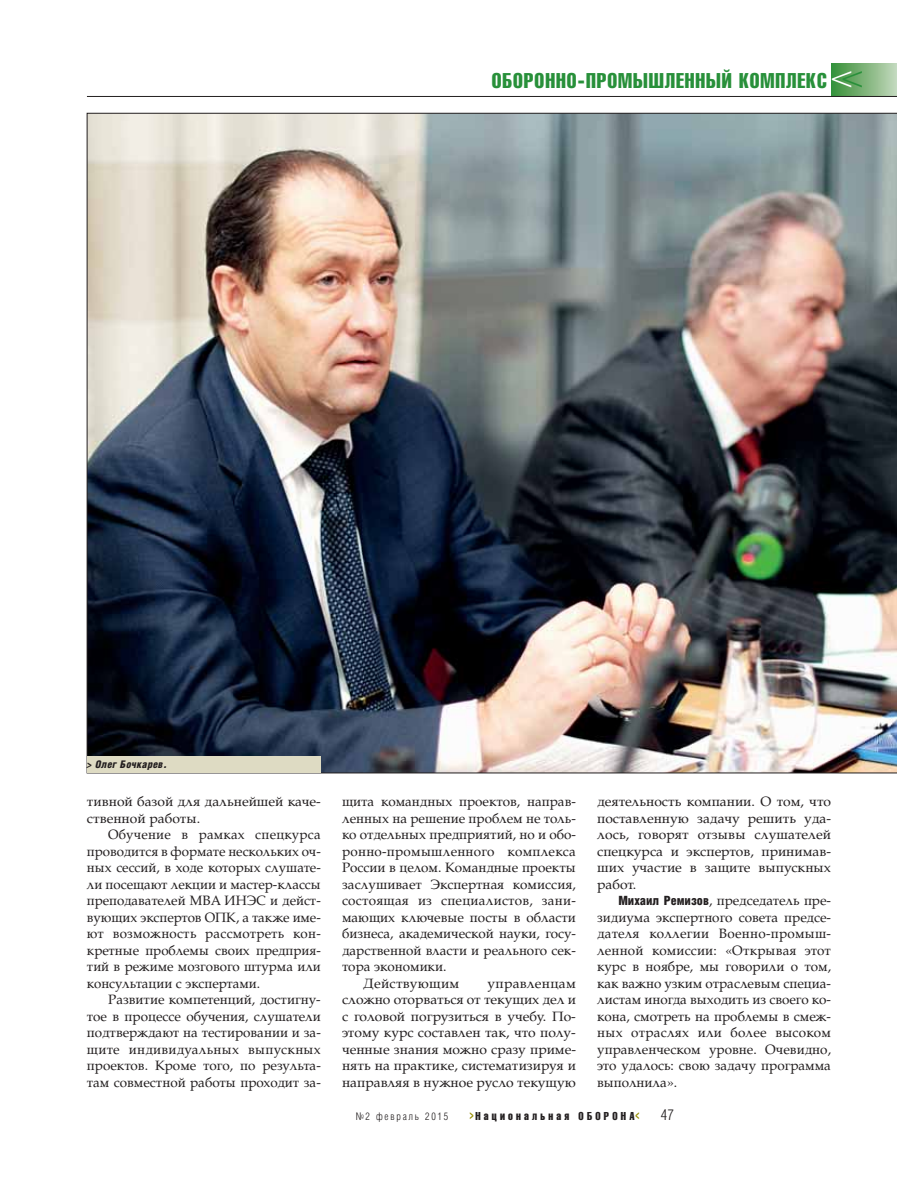
<style>
.page{position:relative;width:918px;height:1188px;background:#fff}
.page>*{position:absolute;margin:0;border:0;box-sizing:border-box;transform-origin:0 0}
.t1{font:21px "Helios Compressed";letter-spacing:.045em;color:#28903a}
.t2{font:300 15px "Helios Cond";color:#231f20}
.t3{font:13.5px/16.5px "AG Palatial";color:#231f20;text-align:justify}
.t4{font:13.5px "AG Palatial";letter-spacing:.02em;color:#231f20}
.t5{font:11.25px "Helios Compressed";letter-spacing:.285em;color:#231f20}
.t6{font:italic 900 10.5px "Helios Cond";letter-spacing:.025em;color:#231f20}
.t7{font:300 10.5px "Helios Cond";letter-spacing:.17em;color:#231f20}
.s1{font-family:"Helios Cond";font-weight:300;font-size:33px;color:#fff}
.s2{font-family:"Helios Cond";font-weight:300;font-size:33px}
.s3{font-family:"Helios Cond";font-weight:900;font-size:12.75px}
.s4{font-size:15px;color:#968d00}
</style>
<div class="page">
<div style="left:831px;top:64px;width:66px;height:33px;background:linear-gradient(to right,#358f36,#c2d7ba)"></div>
<hr style="left:87px;top:96px;width:810px;height:1px;background:#231f20">
<img style="left:87px;top:113px;width:810px;height:660px">
<div style="left:87px;top:757px;width:234px;height:16px;background:#dedbc3"></div>
<h1 class="t1" style="left:492px;top:68px;width:372px">ОБОРОННО-ПРОМЫШЛЕННЫЙ КОМПЛЕКС <span class="s1">&lt;</span><span class="s2">&lt;</span></h1>
<p class="t6" style="left:87px;top:758px;width:81px">&gt; Олег Бочкарев.</p>
<p class="t3" style="left:87px;top:795px;width:235px">тивной базой для дальнейшей каче&shy;ственной работы.</p>
<p class="t3" style="left:87px;top:828px;width:235px;text-indent:21px">Обучение в рамках спецкурса проводится в формате нескольких оч&shy;ных сессий, в ходе которых слушате&shy;ли посещают лекции и мастер-классы преподавателей MBA ИНЭС и дейст&shy;вующих экспертов ОПК, а также име&shy;ют возможность рассмотреть кон&shy;кретные проблемы своих предприя&shy;тий в режиме мозгового штурма или консультации с экспертами.</p>
<p class="t3" style="left:87px;top:993px;width:235px;text-indent:21px">Развитие компетенций, достигну&shy;тое в процессе обучения, слушатели подтверждают на тестировании и за&shy;щите индивидуальных выпускных проектов. Кроме того, по результа&shy;там совместной работы проходит за-</p>
<p class="t3" style="left:342px;top:795px;width:235px">щита командных проектов, направ-</p>
<p class="t3" style="left:342px;top:812px;width:235px">ленных на решение проблем не толь-</p>
<p class="t3" style="left:342px;top:828px;width:235px">ко отдельных предприятий, но и обо-</p>
<p class="t4" style="left:342px;top:846px;width:235px">ронно-промышленного комплекса</p>
<p class="t3" style="left:342px;top:861px;width:235px">России в целом. Командные проекты</p>
<p class="t3" style="left:342px;top:878px;width:235px">заслушивает Экспертная комиссия,</p>
<p class="t4" style="left:342px;top:896px;width:235px">состоящая из специалистов, зани-</p>
<p class="t3" style="left:342px;top:911px;width:235px">мающих ключевые посты в области</p>
<p class="t3" style="left:342px;top:927px;width:235px">бизнеса, академической науки, госу-</p>
<p class="t3" style="left:342px;top:944px;width:235px">дарственной власти и реального сек-</p>
<p class="t3" style="left:342px;top:960px;width:106px">тора экономики.</p>
<p class="t4" style="left:363px;top:978px;width:98px">Действующим</p>
<p class="t3" style="left:342px;top:977px;width:235px;text-indent:145px">управленцам сложно оторваться от текущих дел и с головой погрузиться в учебу. По&shy;этому курс составлен так, что полу&shy;ченные знания можно сразу приме&shy;нять на практике, систематизируя и направляя в нужное русло текущую</p>
<p class="t3" style="left:597px;top:795px;width:235px">деятельность компании. О том, что поставленную задачу решить уда&shy;лось, говорят отзывы слушателей спецкурса и экспертов, принимав&shy;ших участие в защите выпускных работ.</p>
<p class="t3" style="left:597px;top:894px;width:235px;text-indent:21px"><span class="s3">Михаил Ремизов</span>, председатель пре&shy;зидиума экспертного совета предсе&shy;дателя коллегии Военно-промыш&shy;ленной комиссии: «Открывая этот курс в ноябре, мы говорили о том, как важно узким отраслевым специа&shy;листам иногда выходить из своего ко&shy;кона, смотреть на проблемы в смеж&shy;ных отраслях или более высоком управленческом уровне. Очевидно, это удалось: свою задачу программа выполнила».</p>
<p class="t7" style="left:356px;top:1110px;width:94px">№2 февраль 2015</p>
<p class="t5" style="left:470px;top:1109px;width:172px"><span class="s4">&gt;</span>Национальная ОБОРОНА<span class="s4">&lt;</span></p>
<p class="t2" style="left:661px;top:1106px;width:15px">47</p>
</div>
